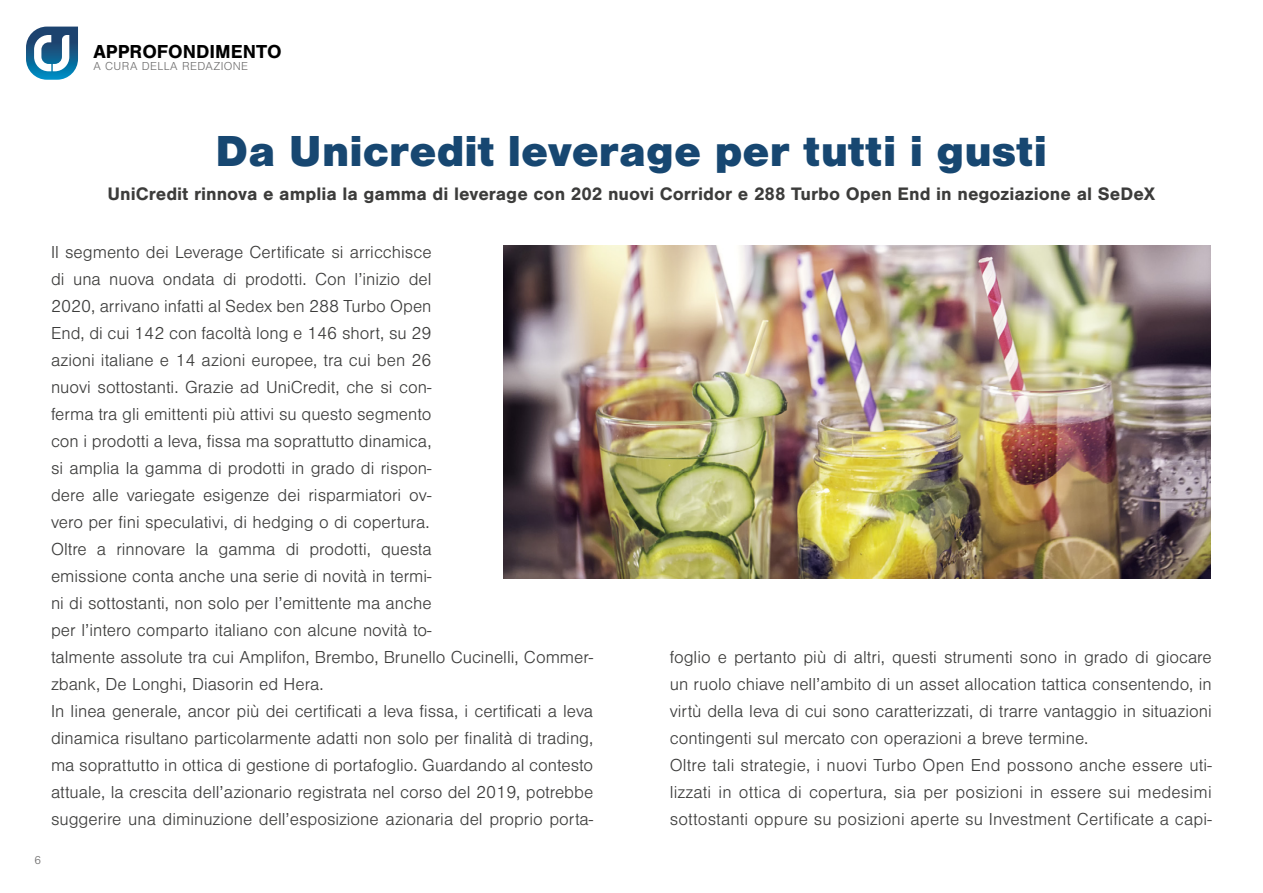
<style>
.page{position:relative;width:1263px;height:893px;background:#fff}
.page>*{position:absolute;margin:0;border:0;box-sizing:border-box;transform-origin:0 0}
.t1{font:900 45px "Nimbus San";color:#174771}
.t2{font:700 19.5px "Nimbus San";color:#000}
.t3{font:700 18.75px "Nimbus San";color:#3c3c3b}
.t4{font:300 18px/27px "Nimbus San";color:#3c3c3b}
.t5{font:300 12px "Nimbus San";letter-spacing:.03em;color:#706f6f}
</style>
<div class="page">
<svg style="left:26px;top:27px;width:52px;height:53px"></svg>
<img style="left:504px;top:246px;width:707px;height:332px">
<p class="t2" style="left:94px;top:41px;width:190px">APPROFONDIMENTO</p>
<p class="t5" style="left:94px;top:60px;width:156px">A CURA DELLA REDAZIONE</p>
<h1 class="t1" style="left:215px;top:125px;width:833px">Da Unicredit leverage per tutti i gusti</h1>
<p class="t3" style="left:107px;top:183px;width:1049px">UniCredit rinnova e amplia la gamma di leverage con 202 nuovi Corridor e 288 Turbo Open End in negoziazione al SeDeX</p>
<p class="t4" style="left:51px;top:239px;width:544px">Il segmento dei Leverage Certificate si arricchisce<br>di una nuova ondata di prodotti. Con l’inizio del<br>2020, arrivano infatti al Sedex ben 288 Turbo Open<br>End, di cui 142 con facoltà long e 146 short, su 29<br>azioni italiane e 14 azioni europee, tra cui ben 26<br>nuovi sottostanti. Grazie ad UniCredit, che si con-<br>ferma tra gli emittenti più attivi su questo segmento<br>con i prodotti a leva, fissa ma soprattutto dinamica,<br>si amplia la gamma di prodotti in grado di rispon-<br>dere alle variegate esigenze dei risparmiatori ov-<br>vero per fini speculativi, di hedging o di copertura.<br>Oltre a rinnovare la gamma di prodotti, questa<br>emissione conta anche una serie di novità in termi-<br>ni di sottostanti, non solo per l’emittente ma anche<br>per l’intero comparto italiano con alcune novità to-<br>talmente assolute tra cui Amplifon, Brembo, Brunello Cucinelli, Commer&shy;zbank, De Longhi, Diasorin ed Hera.<br>In linea generale, ancor più dei certificati a leva fissa, i certificati a leva dinamica risultano particolarmente adatti non solo per finalità di trading, ma soprattutto in ottica di gestione di portafoglio. Guardando al contesto attuale, la crescita dell’azionario registrata nel corso del 2019, potrebbe suggerire una diminuzione dell’esposizione azionaria del proprio porta-</p>
<p class="t5" style="left:34px;top:854px;width:8px">6</p>
<p class="t4" style="left:670px;top:644px;width:543px">foglio e pertanto più di altri, questi strumenti sono in grado di giocare un ruolo chiave nell’ambito di un asset allocation tattica consentendo, in virtù della leva di cui sono caratterizzati, di trarre vantaggio in situazioni contingenti sul mercato con operazioni a breve termine.<br>Oltre tali strategie, i nuovi Turbo Open End possono anche essere uti&shy;lizzati in ottica di copertura, sia per posizioni in essere sui medesimi sottostanti oppure su posizioni aperte su Investment Certificate a capi-</p>
</div>
